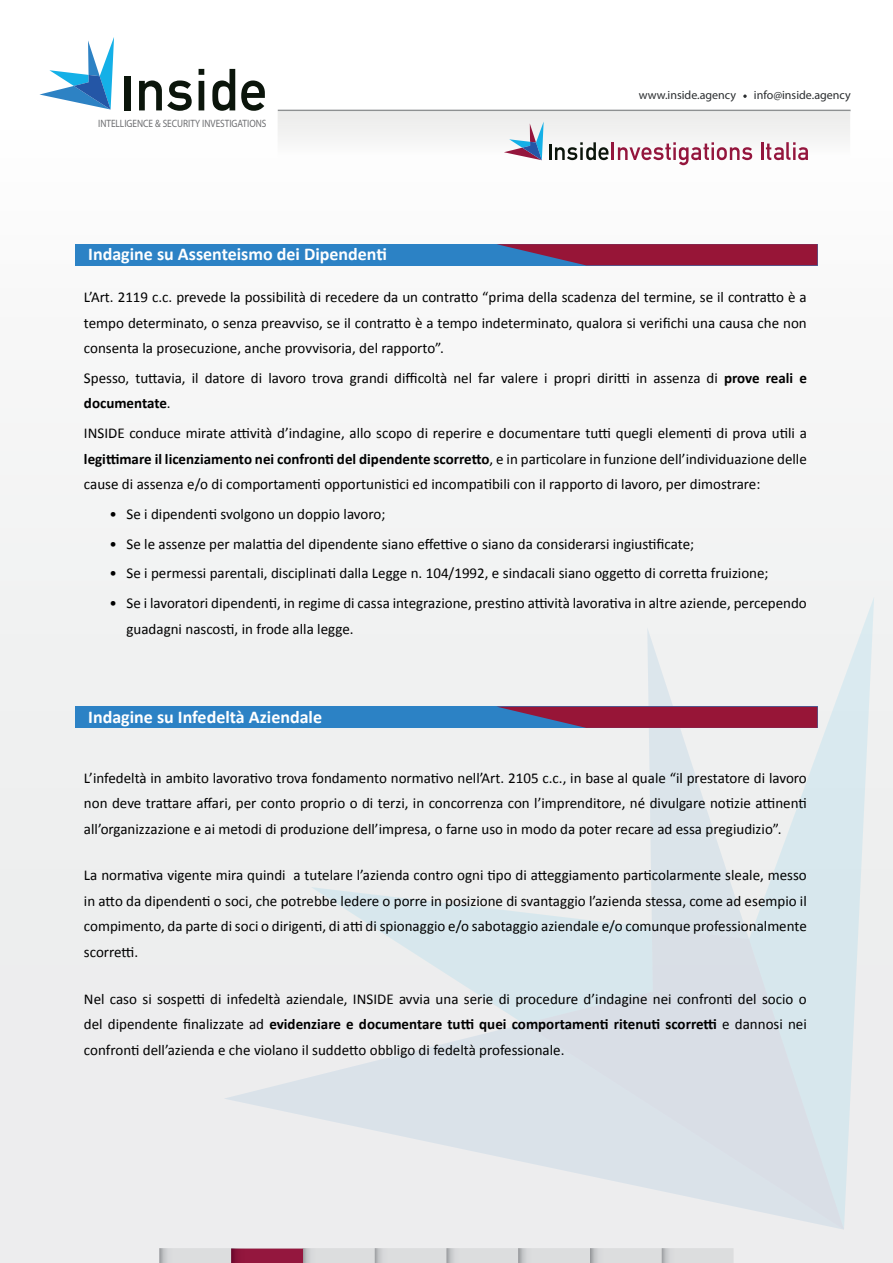
<style>
.page{position:relative;width:893px;height:1263px;background:#fff}
.page>*{position:absolute;margin:0;border:0;box-sizing:border-box;transform-origin:0 0}
.t1{font:700 18px "Calibri";color:#fff}
.t2{font:15px/25.5px "Calibri";color:#000;text-align:justify}
.t3{font:12px "Myriad Pro";color:#2b2e30}
.t4{font:10.65px "Myriad Pro";color:#6d6e71;scale:.87 1}
.s1{font-weight:700}
</style>
<div class="page">
<img style="left:0;top:68px;width:893px;height:1195px">
<svg style="left:139px;top:80px;width:53px;height:31px"></svg>
<svg style="left:199px;top:69px;width:5px;height:41px"></svg>
<svg style="left:212px;top:69px;width:23px;height:42px"></svg>
<svg style="left:241px;top:80px;width:24px;height:31px"></svg>
<div style="left:125px;top:76px;width:6px;height:34px;background:#0b150b"></div>
<svg style="left:39px;top:37px;width:75px;height:73px"></svg>
<div style="left:224px;top:627px;width:87px;height:603px;background:#edeeee"></div>
<svg style="left:311px;top:596px;width:563px;height:634px;fill:#edeeef"></svg>
<svg style="left:524px;top:927px;width:320px;height:303px;background:#dbe3e9"></svg>
<hr style="left:278px;top:110px;width:573px;height:1px;background:#8e9192">
<svg style="left:743px;top:95px;width:4px;height:3px"></svg>
<img style="left:277px;top:111px;width:573px;height:60px">
<svg style="left:761px;top:142px;width:47px;height:18px"></svg>
<svg style="left:504px;top:122px;width:248px;height:43px"></svg>
<div style="left:75px;top:244px;width:742px;height:21px;background:#2c82c5"></div>
<svg style="left:497px;top:244px;width:320px;height:21px;background:#87244b"></svg>
<div style="left:75px;top:707px;width:742px;height:21px;background:#2c82c5"></div>
<svg style="left:498px;top:707px;width:319px;height:21px;background:#87244b"></svg>
<img style="left:159px;top:1248px;width:574px;height:15px">
<img style="left:231px;top:1248px;width:72px;height:15px">
<p class="t4" style="left:98px;top:119px;width:195px">INTELLIGENCE &amp; SECURITY INVESTIGATIONS</p>
<p class="t1" style="left:88px;top:243px;width:300px">Indagine su Assenteismo dei Dipendeni</p>
<p class="t3" style="left:639px;top:91px;width:99px">www.inside.agency</p>
<p class="t3" style="left:754px;top:91px;width:98px">info@inside.agency</p>
<p class="t2" style="left:84px;top:284px;width:724px">L’Art. 2119 c.c. prevede la possibilità di recedere da un contrato “prima della scadenza del termine, se il contrato è a tempo determinato, o senza preavviso, se il contrato è a tempo indeterminato, qualora si veriichi una causa che non consenta la prosecuzione, anche provvisoria, del rapporto”.</p>
<p class="t2" style="left:84px;top:365px;width:724px">Spesso, tutavia, il datore di lavoro trova grandi diicoltà nel far valere i propri dirii in assenza di <span class="s1">prove reali e documentate</span>.</p>
<p class="t2" style="left:84px;top:420px;width:724px">INSIDE conduce mirate aività d’indagine, allo scopo di reperire e documentare tui quegli elemeni di prova uili a <span class="s1">legiimare il licenziamento nei confroni del dipendente scorreto</span>, e in paricolare in funzione dell’individuazione delle cause di assenza e/o di comportameni opportunisici ed incompaibili con il rapporto di lavoro, per dimostrare:</p>
<p class="t2" style="left:109px;top:501px;width:277px">• Se i dipendeni svolgono un doppio lavoro;</p>
<p class="t2" style="left:109px;top:531px;width:586px">• Se le assenze per malaia del dipendente siano efeive o siano da considerarsi ingiusiicate;</p>
<p class="t2" style="left:109px;top:561px;width:661px">• Se i permessi parentali, disciplinai dalla Legge n. 104/1992, e sindacali siano oggeto di correta fruizione;</p>
<p class="t2" style="left:127px;top:590px;width:682px;text-indent:-17px">• Se i lavoratori dipendeni, in regime di cassa integrazione, presino aività lavoraiva in altre aziende, percependo guadagni nascosi, in frode alla legge.</p>
<p class="t1" style="left:88px;top:705px;width:235px">Indagine su Infedeltà Aziendale</p>
<p class="t2" style="left:84px;top:765px;width:724px">L’infedeltà in ambito lavoraivo trova fondamento normaivo nell’Art. 2105 c.c., in base al quale “il prestatore di lavoro non deve tratare afari, per conto proprio o di terzi, in concorrenza con l’imprenditore, né divulgare noizie aineni all’organizzazione e ai metodi di produzione dell’impresa, o farne uso in modo da poter recare ad essa pregiudizio”.</p>
<p class="t2" style="left:84px;top:863px;width:724px">La normaiva vigente mira quindi a tutelare l’azienda contro ogni ipo di ateggiamento paricolarmente sleale, messo in ato da dipendeni o soci, che potrebbe ledere o porre in posizione di svantaggio l’azienda stessa, come ad esempio il compimento, da parte di soci o dirigeni, di ai di spionaggio e/o sabotaggio aziendale e/o comunque professionalmente scorrei.</p>
<p class="t2" style="left:84px;top:986px;width:724px">Nel caso si sospei di infedeltà aziendale, INSIDE avvia una serie di procedure d’indagine nei confroni del socio o del dipendente inalizzate ad <span class="s1">evidenziare e documentare tui quei comportameni ritenui scorrei</span> e dannosi nei confroni dell’azienda e che violano il suddeto obbligo di fedeltà professionale.</p>
</div>
